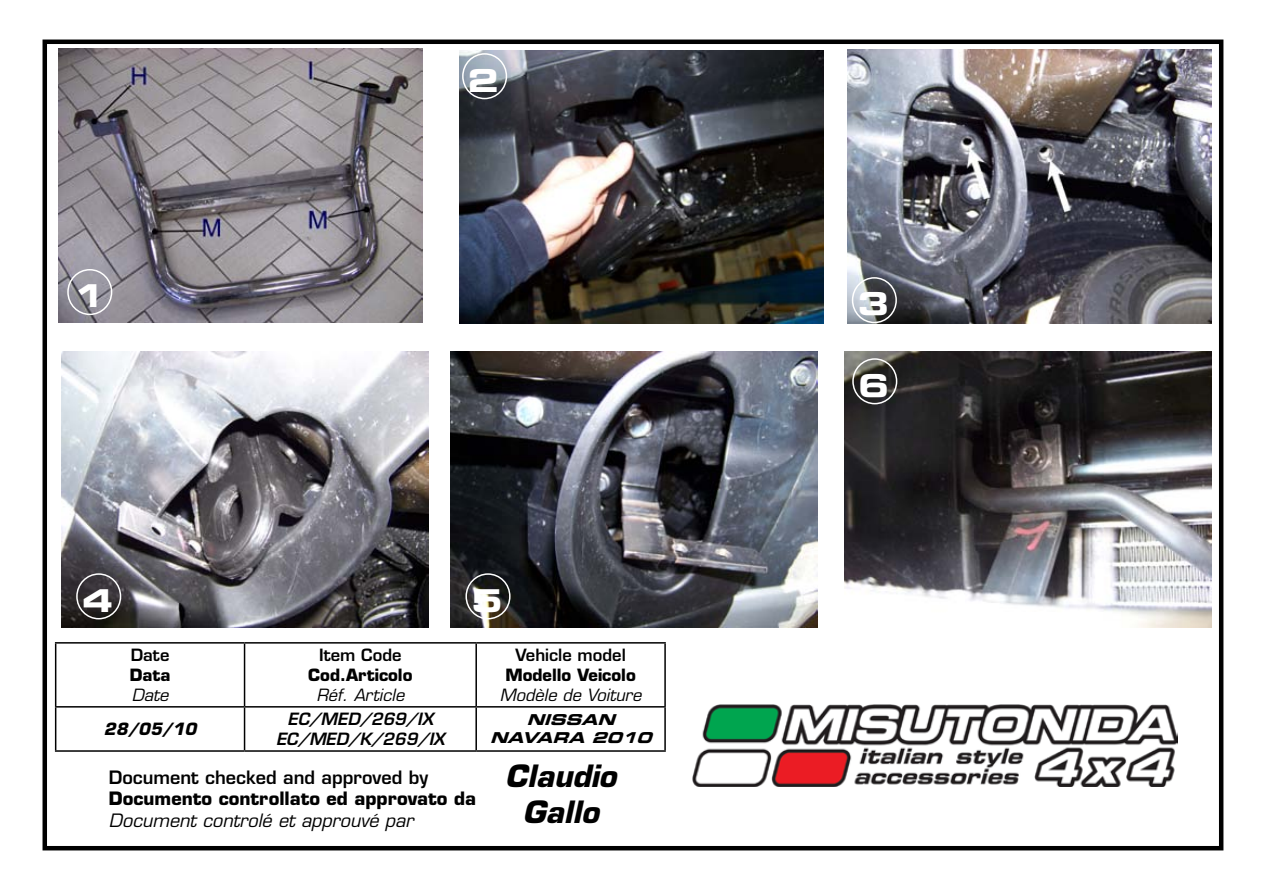
<style>
.page{position:relative;width:1263px;height:893px;background:#fff}
.page>*{position:absolute;margin:0;border:0;box-sizing:border-box;transform-origin:0 0}
.t1{font:31.5px "Eurostile LT Std Bold Ex 2";color:#fff}
.t2{font:italic 700 30px/36px "Eurostile LT Std";color:#000;text-align:center}
.t3{font:700 18px "Eurostile LT Std";color:#000}
.t4{font:italic 18px "Eurostile LT Std";color:#000}
.t5{font:600 18px "Eurostile LT Std";color:#000}
.t6{font:700 16.5px "Eurostile LT Std";color:#000}
.t7{font:italic 16.5px "Eurostile LT Std";color:#000}
.t8{font:italic 600 16.5px/19.8px "Eurostile LT Std";color:#000;text-align:center}
.t9{font:600 16.5px "Eurostile LT Std";color:#000}
.t10{font:italic 700 16.5px "Eurostile LT Std";color:#000}
.t11{font:italic 15px/18px "Eurostile LT Std Bold Ex 2";color:#000;text-align:center}
</style>
<div class="page">
<div style="left:43px;top:40px;width:1180px;height:810px;border:4px solid #000"></div>
<img style="left:58px;top:49px;width:365px;height:273px">
<div style="left:67px;top:269px;width:45px;height:46px;border:2px solid #fff;border-radius:50%"></div>
<img style="left:460px;top:50px;width:364px;height:274px">
<div style="left:462px;top:53px;width:45px;height:46px;border:2px solid #fff;border-radius:50%"></div>
<img style="left:847px;top:50px;width:364px;height:273px">
<div style="left:852px;top:277px;width:45px;height:46px;border:2px solid #fff;border-radius:50%"></div>
<img style="left:61px;top:352px;width:367px;height:275px">
<div style="left:76px;top:573px;width:45px;height:46px;border:2px solid #fff;border-radius:50%"></div>
<img style="left:451px;top:352px;width:367px;height:275px">
<div style="left:465px;top:573px;width:45px;height:46px;border:2px solid #fff;border-radius:50%"></div>
<img style="left:845px;top:352px;width:367px;height:275px">
<div style="left:852px;top:358px;width:45px;height:46px;border:2px solid #fff;border-radius:50%"></div>
<hr style="left:55px;top:642px;width:190px;height:2px;background:#000">
<hr style="left:55px;top:644px;width:1px;height:62px;background:#000">
<hr style="left:245px;top:642px;width:231px;height:2px;background:#000">
<hr style="left:244px;top:644px;width:1px;height:62px;background:#000">
<hr style="left:476px;top:642px;width:190px;height:2px;background:#000">
<hr style="left:475px;top:644px;width:2px;height:62px;background:#000">
<hr style="left:664px;top:644px;width:2px;height:62px;background:#000">
<hr style="left:55px;top:706px;width:190px;height:2px;background:#000">
<hr style="left:55px;top:708px;width:1px;height:42px;background:#000">
<hr style="left:245px;top:706px;width:231px;height:2px;background:#000">
<hr style="left:244px;top:708px;width:1px;height:42px;background:#000">
<hr style="left:476px;top:706px;width:190px;height:2px;background:#000">
<hr style="left:475px;top:708px;width:2px;height:42px;background:#000">
<hr style="left:664px;top:708px;width:2px;height:42px;background:#000">
<hr style="left:55px;top:750px;width:190px;height:2px;background:#000">
<hr style="left:245px;top:750px;width:231px;height:2px;background:#000">
<hr style="left:476px;top:750px;width:190px;height:2px;background:#000">
<img style="left:693px;top:705px;width:484px;height:81px">
<h1 class="t1" style="left:73px;top:274px;width:33px">1</h1>
<h1 class="t1" style="left:468px;top:58px;width:33px">2</h1>
<h1 class="t1" style="left:82px;top:578px;width:33px">4</h1>
<h1 class="t1" style="left:471px;top:578px;width:33px">5</h1>
<p class="t9" style="left:131px;top:645px;width:40px">Date</p>
<p class="t6" style="left:130px;top:665px;width:42px">Data</p>
<p class="t7" style="left:132px;top:685px;width:38px">Date</p>
<p class="t9" style="left:319px;top:645px;width:84px">Item Code</p>
<p class="t6" style="left:308px;top:665px;width:106px">Cod.Articolo</p>
<p class="t7" style="left:316px;top:685px;width:89px">Réf. Article</p>
<p class="t9" style="left:515px;top:645px;width:112px">Vehicle model</p>
<p class="t6" style="left:505px;top:665px;width:132px">Modello Veicolo</p>
<p class="t7" style="left:500px;top:685px;width:143px">Modèle de Voiture</p>
<p class="t10" style="left:104px;top:719px;width:94px">28/05/10</p>
<p class="t8" style="left:276px;top:709px;width:170px">EC/MED/269/IX<br>EC/MED/K/269/IX</p>
<p class="t11" style="left:490px;top:711px;width:169px">NISSAN<br>NAVARA 2010</p>
<p class="t5" style="left:109px;top:766px;width:321px">Document checked and approved by</p>
<p class="t3" style="left:109px;top:787px;width:369px">Documento controllato ed approvato da</p>
<p class="t4" style="left:109px;top:809px;width:306px">Document controlé et approuvé par</p>
<h2 class="t2" style="left:505px;top:758px;width:113px">Claudio<br>Gallo</h2>
<h1 class="t1" style="left:858px;top:282px;width:33px">3</h1>
<h1 class="t1" style="left:858px;top:363px;width:33px">6</h1>
</div>
